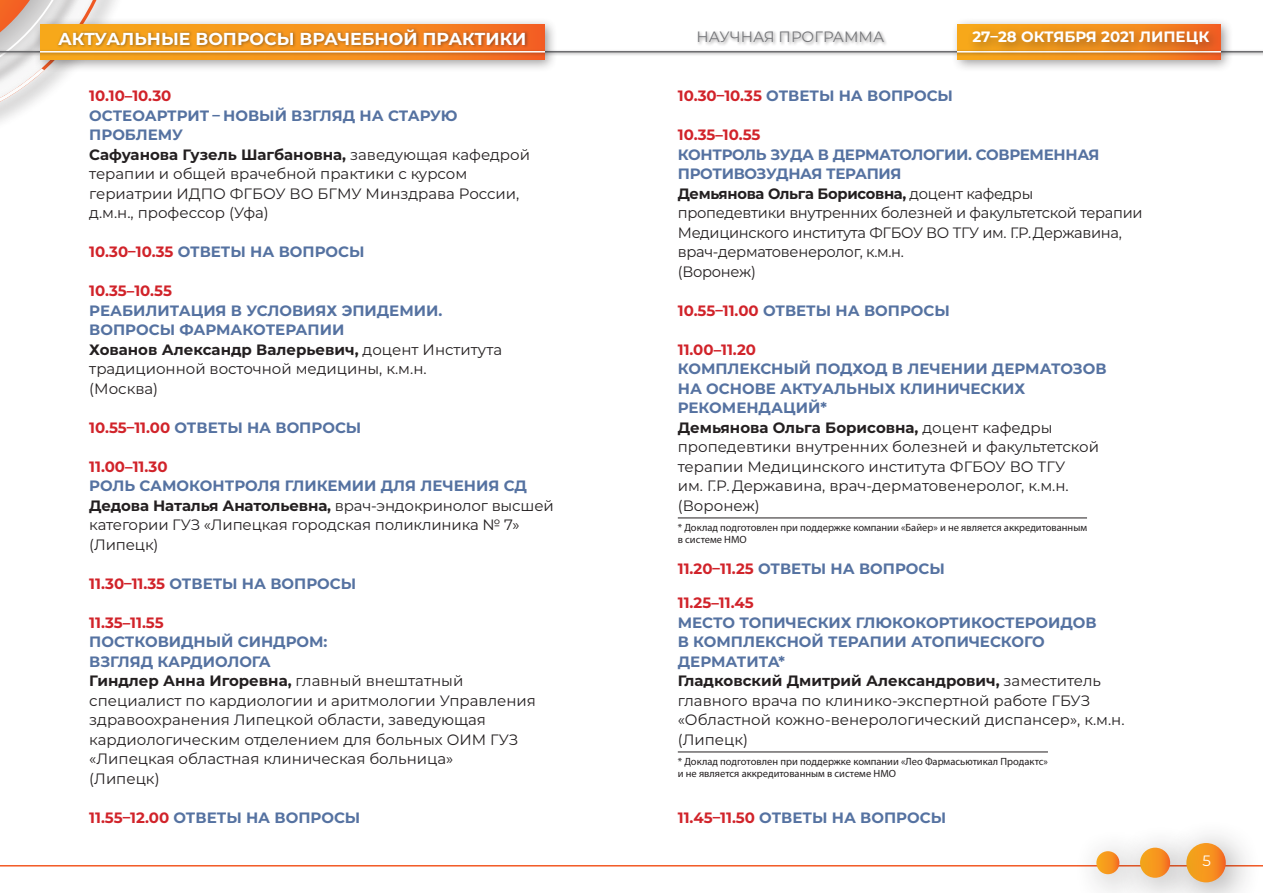
<style>
.page{position:relative;width:1263px;height:893px;background:#fff}
.page>*{position:absolute;margin:0;border:0;box-sizing:border-box;transform-origin:0 0}
.t1{font:700 17.4px "Montserrat";color:#fff}
.osnova{font:15px/19.5px "Montserrat";color:#231f20}
.Lekciya{font:700 15px/19.5px "Montserrat";color:#5572a1}
.otvet{font:700 15px "Montserrat";color:#5572a1}
.osnova-2{font:15px/19.5px "Montserrat";letter-spacing:-.02em;color:#231f20}
.Time{font:700 15px "Montserrat";color:#d1232a}
.Lekciya-2{font:700 15px/19.5px "Montserrat";letter-spacing:-.02em;color:#5572a1}
.t2{font:700 15px "Montserrat";color:#fff}
.t3{font:15px "Montserrat";color:#757679}
.t4{font:15px "Montserrat";color:#fff}
.snoska{font:10.5px/12px "Myriad Pro";color:#231f20}
.s1{font-weight:700}
.s2{color:#d1232a}
</style>
<div class="page">
<svg style="left:0;top:0;width:116px;height:122px"></svg>
<hr style="left:0;top:865px;width:1263px;height:1px;background:#f25924">
<div style="left:0;top:49px;width:1263px;height:7px;background:#231f20;opacity:.45"></div>
<hr style="left:0;top:51px;width:1263px;height:2px;background:#6b6b6e">
<div style="left:951px;top:17px;width:283px;height:55px;background:#231f20;opacity:.45"></div>
<svg style="left:958px;top:24px;width:262px;height:35px"></svg>
<div style="left:958px;top:49px;width:262px;height:7px;background:#231f20;opacity:.45"></div>
<hr style="left:958px;top:51px;width:262px;height:2px;background:#fff">
<div style="left:34px;top:17px;width:524px;height:55px;background:#231f20;opacity:.45"></div>
<svg style="left:40px;top:24px;width:504px;height:35px;background:#f58e1e"></svg>
<div style="left:40px;top:49px;width:504px;height:7px;background:#231f20;opacity:.45"></div>
<hr style="left:40px;top:51px;width:504px;height:2px;background:#fff">
<div style="left:56px;top:27px;width:473px;height:21px;background:#231f20;opacity:.45"></div>
<div style="left:697px;top:30px;width:191px;height:16px;background:#231f20;opacity:.45"></div>
<div style="left:967px;top:25px;width:255px;height:32px;background:#231f20;opacity:.45"></div>
<div style="left:1162px;top:819px;width:100px;height:74px;background:#231f20;opacity:.45"></div>
<svg style="left:1186px;top:843px;width:40px;height:39px"></svg>
<div style="left:1116px;top:824px;width:91px;height:69px;background:#231f20;opacity:.45"></div>
<svg style="left:1140px;top:848px;width:30px;height:30px"></svg>
<div style="left:1073px;top:828px;width:82px;height:65px;background:#231f20;opacity:.45"></div>
<svg style="left:1096px;top:851px;width:23px;height:23px"></svg>
<hr style="left:678px;top:518px;width:409px;height:1px;background:#231f20">
<hr style="left:678px;top:752px;width:370px;height:1px;background:#231f20">
<p class="t1" style="left:58px;top:26px;width:470px">АКТУАЛЬНЫЕ ВОПРОСЫ ВРАЧЕБНОЙ ПРАКТИКИ</p>
<p class="t3" style="left:696px;top:27px;width:189px">НАУЧНАЯ ПРОГРАММА</p>
<p class="t2" style="left:972px;top:26px;width:238px">27–28 ОКТЯБРЯ 2021 ЛИПЕЦК</p>
<p class="Time" style="left:89px;top:85px;width:84px">10.10–10.30</p>
<p class="Lekciya" style="left:89px;top:105px;width:370px">ОСТЕОАРТРИТ – НОВЫЙ ВЗГЛЯД НА СТАРУЮ<br>ПРОБЛЕМУ</p>
<p class="osnova" style="left:89px;top:144px;width:442px"><span class="s1">Сафуанова Гузель Шагбановна,</span> заведующая кафедрой терапии и общей врачебной практики с курсом гериатрии ИДПО ФГБОУ ВО БГМУ Минздрава России, д.м.н., профессор (Уфа)</p>
<p class="otvet" style="left:89px;top:241px;width:277px"><span class="s2">10.30–10.35</span> ОТВЕТЫ НА ВОПРОСЫ</p>
<p class="Time" style="left:89px;top:280px;width:84px">10.35–10.55</p>
<p class="Lekciya" style="left:89px;top:300px;width:355px">РЕАБИЛИТАЦИЯ В УСЛОВИЯХ ЭПИДЕМИИ.<br>ВОПРОСЫ ФАРМАКОТЕРАПИИ</p>
<p class="osnova" style="left:89px;top:339px;width:414px"><span class="s1">Хованов Александр Валерьевич,</span> доцент Института традиционной восточной медицины, к.м.н.<br>(Москва)</p>
<p class="otvet" style="left:89px;top:416px;width:273px"><span class="s2">10.55–11.00</span> ОТВЕТЫ НА ВОПРОСЫ</p>
<p class="Time" style="left:89px;top:455px;width:80px">11.00–11.30</p>
<p class="Lekciya" style="left:89px;top:475px;width:439px">РОЛЬ САМОКОНТРОЛЯ ГЛИКЕМИИ ДЛЯ ЛЕЧЕНИЯ СД</p>
<p class="osnova" style="left:89px;top:495px;width:466px"><span class="s1">Дедова Наталья Анатольевна,</span> врач-эндокринолог высшей категории ГУЗ «Липецкая городская поликлиника № 7» (Липецк)</p>
<p class="otvet" style="left:89px;top:572px;width:268px"><span class="s2">11.30–11.35</span> ОТВЕТЫ НА ВОПРОСЫ</p>
<p class="Time" style="left:89px;top:611px;width:76px">11.35–11.55</p>
<p class="Lekciya" style="left:89px;top:631px;width:240px">ПОСТКОВИДНЫЙ СИНДРОМ:<br>ВЗГЛЯД КАРДИОЛОГА</p>
<p class="osnova" style="left:89px;top:670px;width:448px"><span class="s1">Гиндлер Анна Игоревна,</span> главный внештатный специалист по кардиологии и аритмологии Управления здравоохранения Липецкой области, заведующая кардиологическим отделением для больных ОИМ ГУЗ «Липецкая областная клиническая больница»<br>(Липецк)</p>
<p class="otvet" style="left:89px;top:806px;width:272px"><span class="s2">11.55–12.00</span> ОТВЕТЫ НА ВОПРОСЫ</p>
<p class="otvet" style="left:678px;top:85px;width:277px"><span class="s2">10.30–10.35</span> ОТВЕТЫ НА ВОПРОСЫ</p>
<p class="Time" style="left:678px;top:124px;width:84px">10.35–10.55</p>
<p class="Lekciya-2" style="left:678px;top:144px;width:423px">КОНТРОЛЬ ЗУДА В ДЕРМАТОЛОГИИ. СОВРЕМЕННАЯ<br>ПРОТИВОЗУДНАЯ ТЕРАПИЯ</p>
<p class="osnova-2" style="left:678px;top:183px;width:466px"><span class="s1">Демьянова Ольга Борисовна,</span> доцент кафедры пропедевтики внутренних болезней и факультетской терапии Медицинского института ФГБОУ ВО ТГУ им. Г.Р.Державина, врач-дерматовенеролог, к.м.н.<br>(Воронеж)</p>
<p class="otvet" style="left:678px;top:299px;width:273px"><span class="s2">10.55–11.00</span> ОТВЕТЫ НА ВОПРОСЫ</p>
<p class="Time" style="left:678px;top:338px;width:80px">11.00–11.20</p>
<p class="Lekciya" style="left:678px;top:358px;width:430px">КОМПЛЕКСНЫЙ ПОДХОД В ЛЕЧЕНИИ ДЕРМАТОЗОВ<br>НА ОСНОВЕ АКТУАЛЬНЫХ КЛИНИЧЕСКИХ<br>РЕКОМЕНДАЦИЙ*</p>
<p class="osnova" style="left:678px;top:417px;width:423px"><span class="s1">Демьянова Ольга Борисовна,</span> доцент кафедры пропедевтики внутренних болезней и факультетской терапии Медицинского института ФГБОУ ВО ТГУ<br>им. Г.Р. Державина, врач-дерматовенеролог, к.м.н. (Воронеж)</p>
<p class="snoska" style="left:678px;top:521px;width:411px">* Доклад подготовлен при поддержке компании «Байер» и не является аккредитованным в системе НМО</p>
<p class="otvet" style="left:678px;top:557px;width:268px"><span class="s2">11.20–11.25</span> ОТВЕТЫ НА ВОПРОСЫ</p>
<p class="Time" style="left:678px;top:592px;width:78px">11.25–11.45</p>
<p class="Lekciya" style="left:678px;top:612px;width:420px">МЕСТО ТОПИЧЕСКИХ ГЛЮКОКОРТИКОСТЕРОИДОВ<br>В КОМПЛЕКСНОЙ ТЕРАПИИ АТОПИЧЕСКОГО<br>ДЕРМАТИТА*</p>
<p class="osnova" style="left:678px;top:670px;width:448px"><span class="s1">Гладковский Дмитрий Александрович,</span> заместитель главного врача по клинико-экспертной работе ГБУЗ «Областной кожно-венерологический диспансер», к.м.н. (Липецк)</p>
<p class="snoska" style="left:678px;top:755px;width:372px">* Доклад подготовлен при поддержке компании «Лео Фармасьютикал Продактс» и не является аккредитованным в системе НМО</p>
<p class="otvet" style="left:678px;top:806px;width:270px"><span class="s2">11.45–11.50</span> ОТВЕТЫ НА ВОПРОСЫ</p>
<p class="t4" style="left:1202px;top:850px;width:10px">5</p>
</div>
